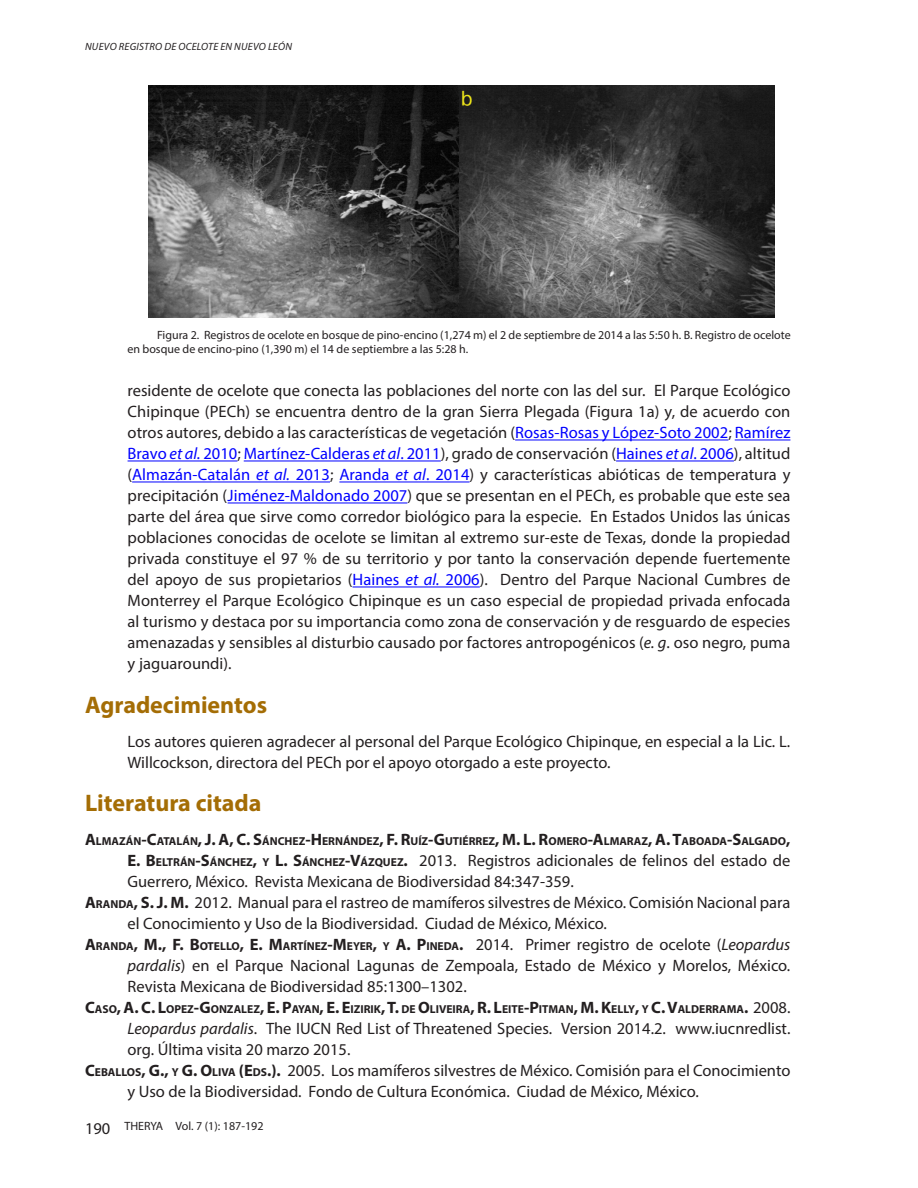
<style>
.page{position:relative;width:918px;height:1188px;background:#fff}
.page>*{position:absolute;margin:0;border:0;box-sizing:border-box;transform-origin:0 0}
.t1{font:700 24px "Myriad Pro";color:#a46d05}
.t2{font:16.5px/21px "Myriad Pro";color:#231f20;text-align:justify}
.t3{font:12px/14.4px "Myriad Pro";color:#231f20}
.t4{font:700 11.55px "Myriad Pro";color:#231f20}
.t5{font:italic 10.5px "Myriad Pro";letter-spacing:.02em;color:#231f20}
.s1{color:#00f}
.s2{font-style:italic;color:#00f}
.s3{font-style:italic}
.s4{font-size:16.5px}
.s5{font-weight:700}
.s6{font-weight:700;font-size:11.55px}
.s7{font-weight:400;font-size:16.5px}
</style>
<div class="page">
<img style="left:149px;top:85px;width:625px;height:233px">
<hr style="left:515px;top:440px;width:213px;height:1px;background:#00f">
<hr style="left:735px;top:440px;width:55px;height:1px;background:#00f">
<hr style="left:128px;top:461px;width:110px;height:1px;background:#00f">
<hr style="left:244px;top:461px;width:197px;height:1px;background:#00f">
<hr style="left:616px;top:461px;width:118px;height:1px;background:#00f">
<hr style="left:132px;top:482px;width:198px;height:1px;background:#00f">
<hr style="left:339px;top:482px;width:131px;height:1px;background:#00f">
<hr style="left:228px;top:503px;width:179px;height:1px;background:#00f">
<hr style="left:353px;top:587px;width:127px;height:1px;background:#00f">
<p class="t5" style="left:85px;top:40px;width:208px">NUEVO REGISTRO DE OCELOTE EN NUEVO LEÓN</p>
<p class="t3" style="left:127px;top:328px;width:665px;text-indent:30px">Figura 2. Registros de ocelote en bosque de pino-encino (1,274 m) el 2 de septiembre de 2014 a las 5:50 h. B. Registro de ocelote en bosque de encino-pino (1,390 m) el 14 de septiembre a las 5:28 h.</p>
<p class="t2" style="left:128px;top:380px;width:664px">residente de ocelote que conecta las poblaciones del norte con las del sur. El Parque Ecológico Chipinque (PECh) se encuentra dentro de la gran Sierra Plegada (Figura 1a) y, de acuerdo con otros autores, debido a las características de vegetación (<span class="s1">Rosas-Rosas y López-Soto 2002</span>; <span class="s1">Ramírez Bravo</span> <span class="s2">et al.</span> <span class="s1">2010</span>; <span class="s1">Martínez-Calderas</span> <span class="s2">et al</span><span class="s1">. 2011</span>), grado de conservación (<span class="s1">Haines</span> <span class="s2">et al</span><span class="s1">. 2006</span>), altitud (<span class="s1">Almazán-Catalán</span> <span class="s2">et al.</span> <span class="s1">2013</span>; <span class="s1">Aranda</span> <span class="s2">et al</span><span class="s1">. 2014</span>) y características abióticas de temperatura y precipitación (<span class="s1">Jiménez-Maldonado 2007</span>) que se presentan en el PECh, es probable que este sea parte del área que sirve como corredor biológico para la especie. En Estados Unidos las únicas poblaciones conocidas de ocelote se limitan al extremo sur-este de Texas, donde la propiedad privada constituye el 97 % de su territorio y por tanto la conservación depende fuertemente del apoyo de sus propietarios (<span class="s1">Haines</span> <span class="s2">et al.</span> <span class="s1">2006</span>). Dentro del Parque Nacional Cumbres de Monterrey el Parque Ecológico Chipinque es un caso especial de propiedad privada enfocada al turismo y destaca por su importancia como zona de conservación y de resguardo de especies amenazadas y sensibles al disturbio causado por factores antropogénicos (<span class="s3">e. g</span>. oso negro, puma y jaguaroundi).</p>
<h1 class="t1" style="left:85px;top:689px;width:184px">Agradecimientos</h1>
<p class="t2" style="left:128px;top:730px;width:664px">Los autores quieren agradecer al personal del Parque Ecológico Chipinque, en especial a la Lic. L.<br>Willcockson, directora del PECh por el apoyo otorgado a este proyecto.</p>
<h1 class="t1" style="left:85px;top:787px;width:178px">Literatura citada</h1>
<p class="t4" style="left:85px;top:833px;width:707px"><span class="s4">A</span>LMAZÁN<span class="s4">-C</span>ATALÁN<span class="s4">, J. A, C. S</span>ÁNCHEZ<span class="s4">-H</span> ERNÁNDEZ<span class="s4">, F. R</span>UÍZ<span class="s4">-G</span>UTIÉRREZ<span class="s4">, M. L. R</span>OMERO<span class="s4">-A</span>LMARAZ<span class="s4">, A. T</span>ABOADA<span class="s4">-S</span>ALGADO<span class="s4">,</span></p>
<p class="t2" style="left:128px;top:850px;width:664px"><span class="s5">E. B</span><span class="s6">ELTRÁN</span><span class="s5">-S</span><span class="s6">ÁNCHEZ</span><span class="s5">,</span> <span class="s6">Y</span> <span class="s5">L. S</span><span class="s6">ÁNCHEZ</span><span class="s5">-V</span><span class="s6">ÁZQUEZ</span><span class="s5">.</span> 2013. Registros adicionales de felinos del estado de</p>
<p class="t2" style="left:128px;top:871px;width:448px">Guerrero, México. Revista Mexicana de Biodiversidad 84:347-359.</p>
<p class="t2" style="left:85px;top:892px;width:707px"><span class="s5">A</span><span class="s6">RANDA</span><span class="s5">, S. J. M.</span> 2012. Manual para el rastreo de mamíferos silvestres de México. Comisión Nacional para</p>
<p class="t2" style="left:128px;top:913px;width:481px">el Conocimiento y Uso de la Biodiversidad. Ciudad de México, México.</p>
<p class="t2" style="left:85px;top:934px;width:707px"><span class="s5">A</span><span class="s6">RANDA</span><span class="s5">, M., F. B</span><span class="s6">OTELLO</span><span class="s5">, E. M</span><span class="s6">ARTÍNEZ</span><span class="s5">-M</span><span class="s6">EYER</span><span class="s5">,</span> <span class="s6">Y</span> <span class="s5">A. P</span><span class="s6">INEDA</span><span class="s5">.</span> 2014. Primer registro de ocelote (<span class="s3">Leopardus</span></p>
<p class="t2" style="left:128px;top:955px;width:664px"><span class="s3">pardalis</span>) en el Parque Nacional Lagunas de Zempoala, Estado de México y Morelos, México.</p>
<p class="t2" style="left:128px;top:976px;width:341px">Revista Mexicana de Biodiversidad 85:1300–1302.</p>
<p class="t4" style="left:85px;top:1001px;width:707px"><span class="s4">C</span>ASO<span class="s4">, A. C. L</span>OPEZ<span class="s4">-G</span>ONZALEZ<span class="s4">, E. P</span>AYAN<span class="s4">, E. E</span>IZIRIK<span class="s4">, T.</span> DE <span class="s4">O</span>LIVEIRA<span class="s4">, R. L</span>EITE<span class="s4">-P</span>ITMAN<span class="s4">, M. K</span>ELLY<span class="s4">,</span> Y <span class="s4">C. V</span>ALDERRAMA<span class="s4">.</span> <span class="s7">2008.</span></p>
<p class="t2" style="left:128px;top:1018px;width:664px"><span class="s3">Leopardus pardalis</span>. The IUCN Red List of Threatened Species. Version 2014.2. www.iucnredlist.</p>
<p class="t2" style="left:128px;top:1039px;width:224px">org. Última visita 20 marzo 2015.</p>
<p class="t2" style="left:85px;top:1060px;width:707px"><span class="s5">C</span><span class="s6">EBALLOS</span><span class="s5">, G.,</span> <span class="s6">Y</span> <span class="s5">G. O</span><span class="s6">LIVA</span> <span class="s5">(E</span><span class="s6">DS</span><span class="s5">.).</span> 2005. Los mamíferos silvestres de México. Comisión para el Conocimiento</p>
<p class="t2" style="left:128px;top:1081px;width:573px">y Uso de la Biodiversidad. Fondo de Cultura Económica. Ciudad de México, México.</p>
<p class="t3" style="left:85px;top:1119px;width:180px"><span class="s4">190</span> THERYA Vol. 7 (1): 187-192</p>
</div>
